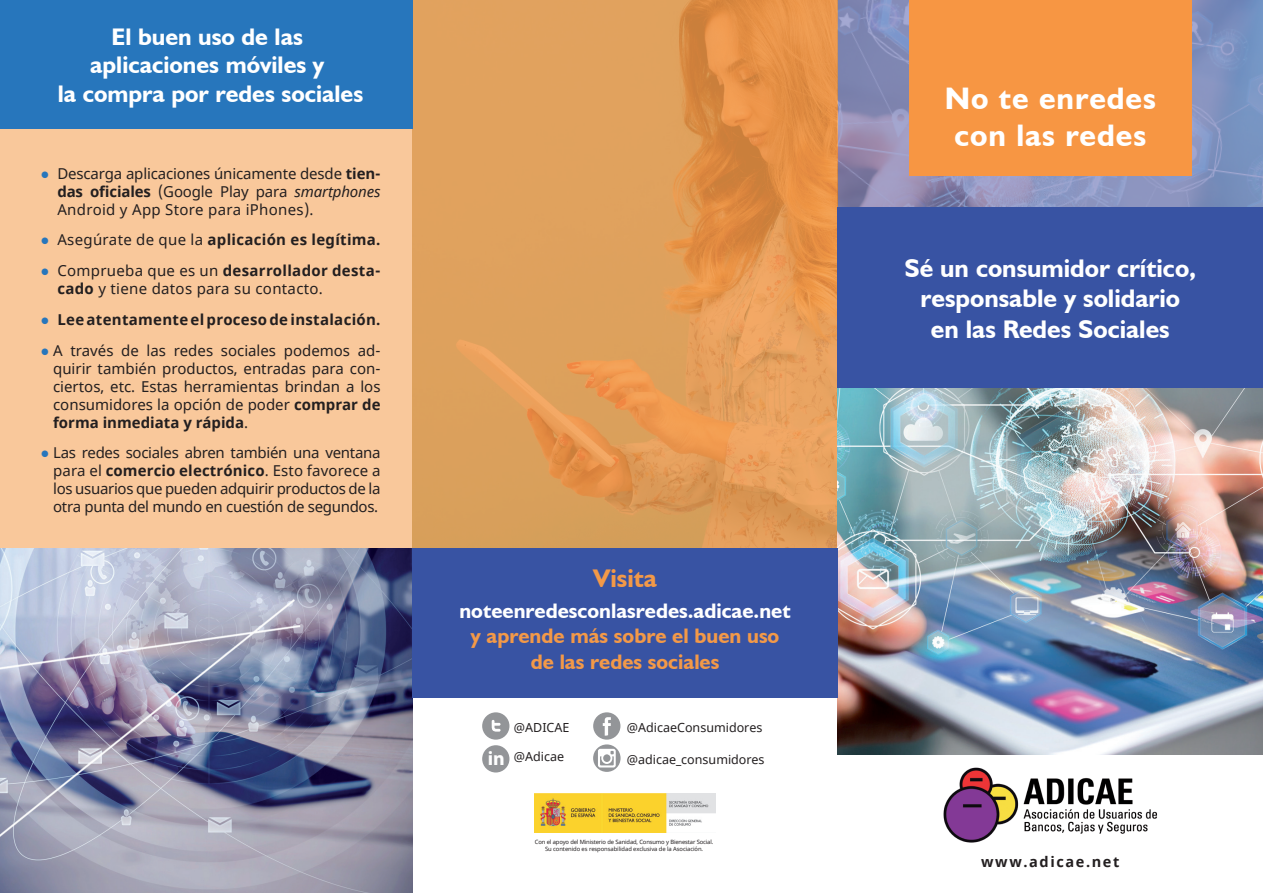
<style>
.page{position:relative;width:1263px;height:893px;background:#fff}
.page>*{position:absolute;margin:0;border:0;box-sizing:border-box;transform-origin:0 0}
.t1{font:700 31.05px/37.3px "Humanist 521 BT";letter-spacing:.03em;color:#fff;text-align:center}
.t2{font:700 25.5px/30.6px "Humanist 521 BT";color:#fff;text-align:center}
.t3{font:700 25.5px "Humanist 521 BT";color:#f39948}
.t4{font:700 24px/28.8px "Humanist 521 BT";color:#fff;text-align:center}
.t5{font:700 21px/25.2px "Humanist 521 BT";color:#f39948;text-align:center}
.t6{font:700 21px "Humanist 521 BT";color:#fff}
.t7{font:700 19.95px "Myriad Pro";color:#fff}
.t8{font:15px/18px "Noto Sans";color:#231f20;text-align:justify}
.t9{font:700 15px "Noto Sans";letter-spacing:.02em;color:#231f20}
.t10{font:15px/18px "Noto Sans";letter-spacing:.02em;color:#231f20}
.t11{font:700 14.55px "Noto Sans";letter-spacing:.11em;color:#231f20}
.t12{font:12.45px "Noto Sans";color:#231f20}
.t13{font:5.85px/7.1px "Noto Sans";letter-spacing:-.02em;color:#231f20;text-align:center}
.s1{color:#2776bc}
.s2{font-weight:700}
.s3{font-style:italic}
.s4{font-weight:400;color:#2776bc}
.s5{font-weight:400}
</style>
<div class="page">
<img style="left:0;top:548px;width:412px;height:345px">
<div style="left:0;top:124px;width:412px;height:424px;background:#f9c89b"></div>
<img style="left:412px;top:0;width:426px;height:548px">
<svg style="left:838px;top:0;width:425px;height:208px;background:#858fba"></svg>
<img style="left:838px;top:388px;width:425px;height:367px">
<img style="left:943px;top:767px;width:215px;height:76px">
<div style="left:909px;top:0;width:282px;height:176px;background:#f79643"></div>
<div style="left:838px;top:208px;width:425px;height:180px;background:#3853a3"></div>
<div style="left:482px;top:712px;width:27px;height:28px;background:#939598;border-radius:50%"></div>
<svg style="left:492px;top:720px;width:8px;height:12px"></svg>
<div style="left:593px;top:712px;width:27px;height:28px;background:#939598;border-radius:50%"></div>
<svg style="left:603px;top:717px;width:8px;height:19px"></svg>
<div style="left:482px;top:745px;width:27px;height:27px;background:#939598;border-radius:50%"></div>
<svg style="left:593px;top:744px;width:27px;height:28px"></svg>
<svg style="left:598px;top:749px;width:18px;height:18px"></svg>
<div style="left:0;top:0;width:412px;height:129px;background:#2776bc"></div>
<img style="left:535px;top:794px;width:180px;height:38px">
<div style="left:412px;top:548px;width:426px;height:149px;background:#3853a3"></div>
<h3 class="t4" style="left:58px;top:21px;width:307px">El buen uso de las aplicaciones móviles y<br>la compra por redes sociales</h3>
<p class="t8" style="left:57px;top:165px;width:325px;text-indent:-17px"><span class="s1">●</span> Descarga aplicaciones únicamente desde <span class="s2">tien&shy;das oficiales</span> (Google Play para <span class="s3">smartphones </span>Android y App Store para iPhones).</p>
<p class="t9" style="left:40px;top:229px;width:342px"><span class="s4">●</span> <span class="s5">Asegúrate de que la</span> aplicación es legítima.</p>
<p class="t10" style="left:57px;top:262px;width:325px;text-indent:-17px"><span class="s1">●</span> Comprueba que es un <span class="s2">desarrollador desta&shy;cado</span> y tiene datos para su contacto.</p>
<p class="t9" style="left:40px;top:309px;width:342px"><span class="s4">●</span> Lee atentamente el proceso de instalación.</p>
<p class="t8" style="left:53px;top:342px;width:329px;text-indent:-13px"><span class="s1">●</span> A través de las redes sociales podemos ad&shy;quirir también productos, entradas para con&shy;ciertos, etc. Estas herramientas brindan a los consumidores la opción de poder <span class="s2">comprar de forma inmediata y rápida</span>.</p>
<p class="t8" style="left:53px;top:445px;width:329px;text-indent:-13px"><span class="s1">●</span> Las redes sociales abren también una ventana para el <span class="s2">comercio electrónico</span>. Esto favorece a los usuarios que pueden adquirir productos de la otra punta del mundo en cuestión de segundos.</p>
<h2 class="t3" style="left:593px;top:563px;width:65px">Visita</h2>
<h3 class="t6" style="left:459px;top:598px;width:333px">noteenredesconlasredes.adicae.net</h3>
<h3 class="t5" style="left:471px;top:623px;width:310px">y aprende más sobre el buen uso de las redes sociales</h3>
<h3 class="t7" style="left:488px;top:745px;width:19px">in</h3>
<p class="t12" style="left:514px;top:719px;width:57px">@ADICAE</p>
<p class="t12" style="left:627px;top:719px;width:137px">@AdicaeConsumidores</p>
<p class="t12" style="left:514px;top:748px;width:52px">@Adicae</p>
<p class="t12" style="left:627px;top:751px;width:139px">@adicae_consumidores</p>
<p class="t13" style="left:535px;top:839px;width:180px">Con el apoyo del Ministerio de Sanidad, Consumo y Bienestar Social.<br>Su contenido es responsabilidad exclusiva de la Asociación.</p>
<h1 class="t1" style="left:945px;top:79px;width:213px">No te enredes con las redes</h1>
<h2 class="t2" style="left:904px;top:252px;width:293px">Sé un consumidor crítico, responsable y solidario en las Redes Sociales</h2>
<p class="t11" style="left:981px;top:851px;width:140px">www.adicae.net</p>
</div>
